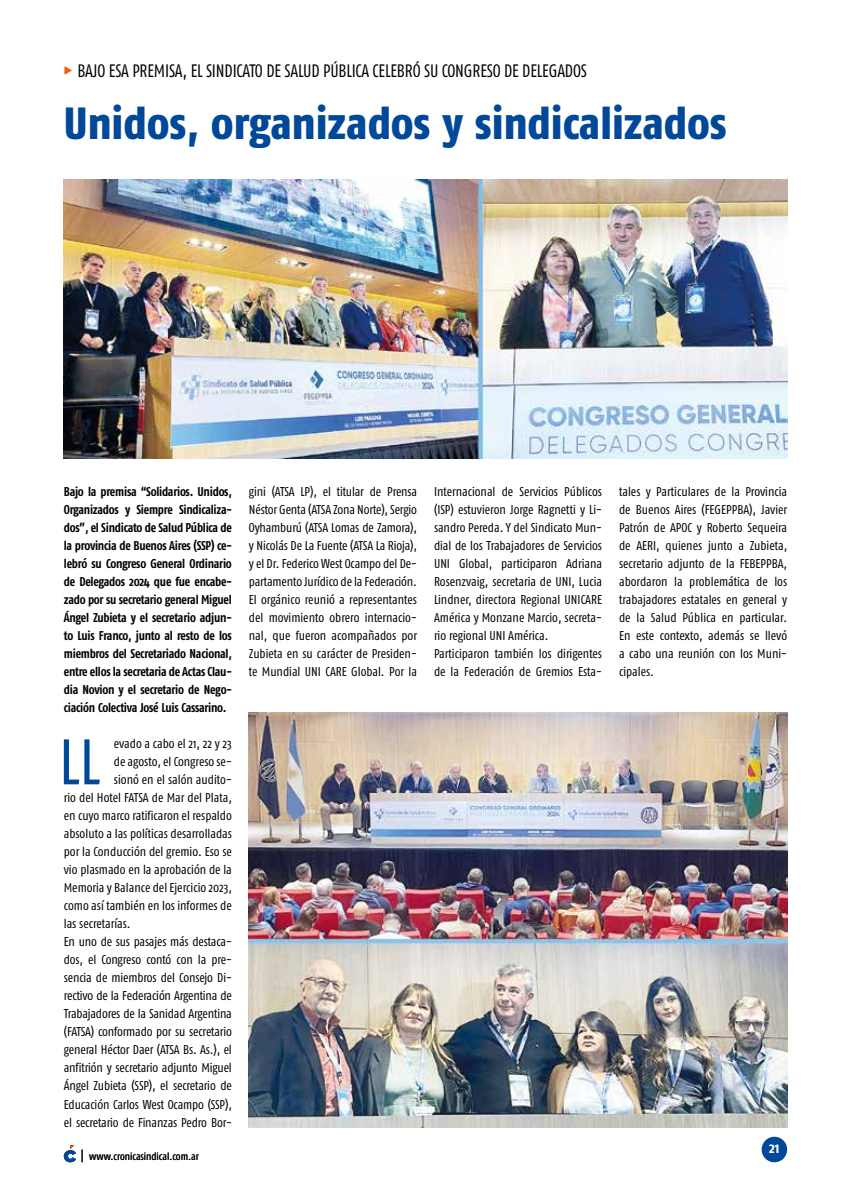
<style>
.page{position:relative;width:851px;height:1191px;background:#fff}
.page>*{position:absolute;margin:0;border:0;box-sizing:border-box;transform-origin:0 0}
.t1{font:64.2px "Fago Co";color:#00489a}
.t2{font:800 45px "Fago Co";letter-spacing:-.005em;color:#00489a}
.t3{font:18px "Fago Co Lf";letter-spacing:-.01em;color:#000;scale:.94 1}
.t4{font:700 15px "Fago Co";color:#fff}
.t5{font:12.75px/18px "Fago Co";letter-spacing:-.005em;color:#000;text-align:justify}
.t6{font:700 12.75px/18px "Fago Co";letter-spacing:-.02em;color:#000;text-align:justify;scale:.96 1}
.t7{font:10.5px "Fago Co";color:#000}
.s1{font-family:"Fago Co Extra Bold Caps Exp";color:#ea5b0b}
</style>
<div class="page">
<div style="left:761px;top:1136px;width:26px;height:26px;background:#00489a;border-radius:50%"></div>
<svg style="left:64px;top:1145px;width:12px;height:17px"></svg>
<svg style="left:82px;top:1149px;width:1px;height:13px"></svg>
<img style="left:64px;top:180px;width:723px;height:278px">
<img style="left:249px;top:712px;width:538px;height:415px">
<h3 class="t3" style="left:64px;top:60px;width:558px"><span class="s1">%</span> BAJO ESA PREMISA, EL SINDICATO DE SALUD PÚBLICA CELEBRÓ SU CONGRESO DE DELEGADOS</h3>
<h2 class="t2" style="left:64px;top:97px;width:664px">Unidos, organizados y sindicalizados</h2>
<p class="t6" style="left:64px;top:482px;width:176px">Bajo la premisa “Solidarios. Unidos, Organizados y Siempre Sindicaliza&shy;dos”, el Sindicato de Salud Pública de la provincia de Buenos Aires (SSP) ce&shy;lebró su Congreso General Ordinario de Delegados 2024 que fue encabe&shy;zado por su secretario general Miguel Ángel Zubieta y el secretario adjun&shy;to Luis Franco, junto al resto de los miembros del Secretariado Nacional, entre ellos la secretaria de Actas Clau&shy;dia Novion y el secretario de Nego&shy;ciación Colectiva José Luis Cassarino.</p>
<h1 class="t1" style="left:59px;top:725px;width:43px">LL</h1>
<p class="t5" style="left:114px;top:734px;width:119px">evado a cabo el 21, 22 y 23</p>
<p class="t5" style="left:114px;top:752px;width:119px">de agosto, el Congreso se-</p>
<p class="t5" style="left:114px;top:770px;width:119px">sionó en el salón audito-</p>
<p class="t5" style="left:64px;top:788px;width:169px">rio del Hotel FATSA de Mar del Plata,</p>
<p class="t5" style="left:64px;top:806px;width:169px">en cuyo marco ratificaron el respaldo</p>
<p class="t5" style="left:64px;top:824px;width:169px">absoluto a las políticas desarrolladas</p>
<p class="t5" style="left:64px;top:842px;width:169px">por la Conducción del gremio. Eso se</p>
<p class="t5" style="left:64px;top:860px;width:169px">vio plasmado en la aprobación de la</p>
<p class="t5" style="left:64px;top:878px;width:169px">Memoria y Balance del Ejercicio 2023,</p>
<p class="t5" style="left:64px;top:896px;width:169px">como así también en los informes de</p>
<p class="t5" style="left:64px;top:915px;width:68px">las secretarías.</p>
<p class="t5" style="left:64px;top:933px;width:169px">En uno de sus pasajes más destaca-</p>
<p class="t5" style="left:64px;top:951px;width:169px">dos, el Congreso contó con la pre-</p>
<p class="t5" style="left:64px;top:969px;width:169px">sencia de miembros del Consejo Di-</p>
<p class="t5" style="left:64px;top:987px;width:169px">rectivo de la Federación Argentina de</p>
<p class="t5" style="left:64px;top:1005px;width:169px">Trabajadores de la Sanidad Argentina</p>
<p class="t5" style="left:64px;top:1023px;width:169px">(FATSA) conformado por su secretario</p>
<p class="t5" style="left:64px;top:1041px;width:169px">general Héctor Daer (ATSA Bs. As.), el</p>
<p class="t5" style="left:64px;top:1059px;width:169px">anfitrión y secretario adjunto Miguel</p>
<p class="t5" style="left:64px;top:1077px;width:169px">Ángel Zubieta (SSP), el secretario de</p>
<p class="t5" style="left:64px;top:1095px;width:169px">Educación Carlos West Ocampo (SSP),</p>
<p class="t5" style="left:64px;top:1113px;width:169px">el secretario de Finanzas Pedro Bor-</p>
<p class="t7" style="left:89px;top:1150px;width:111px">www.cronicasindical.com.ar</p>
<p class="t5" style="left:249px;top:483px;width:170px">gini (ATSA LP), el titular de Prensa Néstor Genta (ATSA Zona Norte), Sergio Oyhamburú (ATSA Lomas de Zamora), y Nicolás De La Fuente (ATSA La Rioja), y el Dr. Federico West Ocampo del De&shy;partamento Jurídico de la Federación.<br>El orgánico reunió a representantes del movimiento obrero internacio&shy;nal, que fueron acompañados por Zubieta en su carácter de Presiden&shy;te Mundial UNI CARE Global. Por la</p>
<p class="t5" style="left:434px;top:483px;width:169px;text-align:left">Internacional de Servicios Públicos (ISP) estuvieron Jorge Ragnetti y Li&shy;sandro Pereda. Y del Sindicato Mun&shy;dial de los Trabajadores de Servicios UNI Global, participaron Adriana Rosenzvaig, secretaria de UNI, Lucia Lindner, directora Regional UNICARE América y Monzane Marcio, secreta&shy;rio regional UNI América.<br>Participaron también los dirigentes de la Federación de Gremios Esta-</p>
<p class="t5" style="left:619px;top:483px;width:170px">tales y Particulares de la Provincia de Buenos Aires (FEGEPPBA), Javier Patrón de APOC y Roberto Sequeira de AERI, quienes junto a Zubieta, secretario adjunto de la FEBEPPBA, abordaron la problemática de los trabajadores estatales en general y de la Salud Pública en particular.<br>En este contexto, además se llevó a cabo una reunión con los Muni&shy;cipales.</p>
<p class="t4" style="left:769px;top:1139px;width:12px">21</p>
</div>
